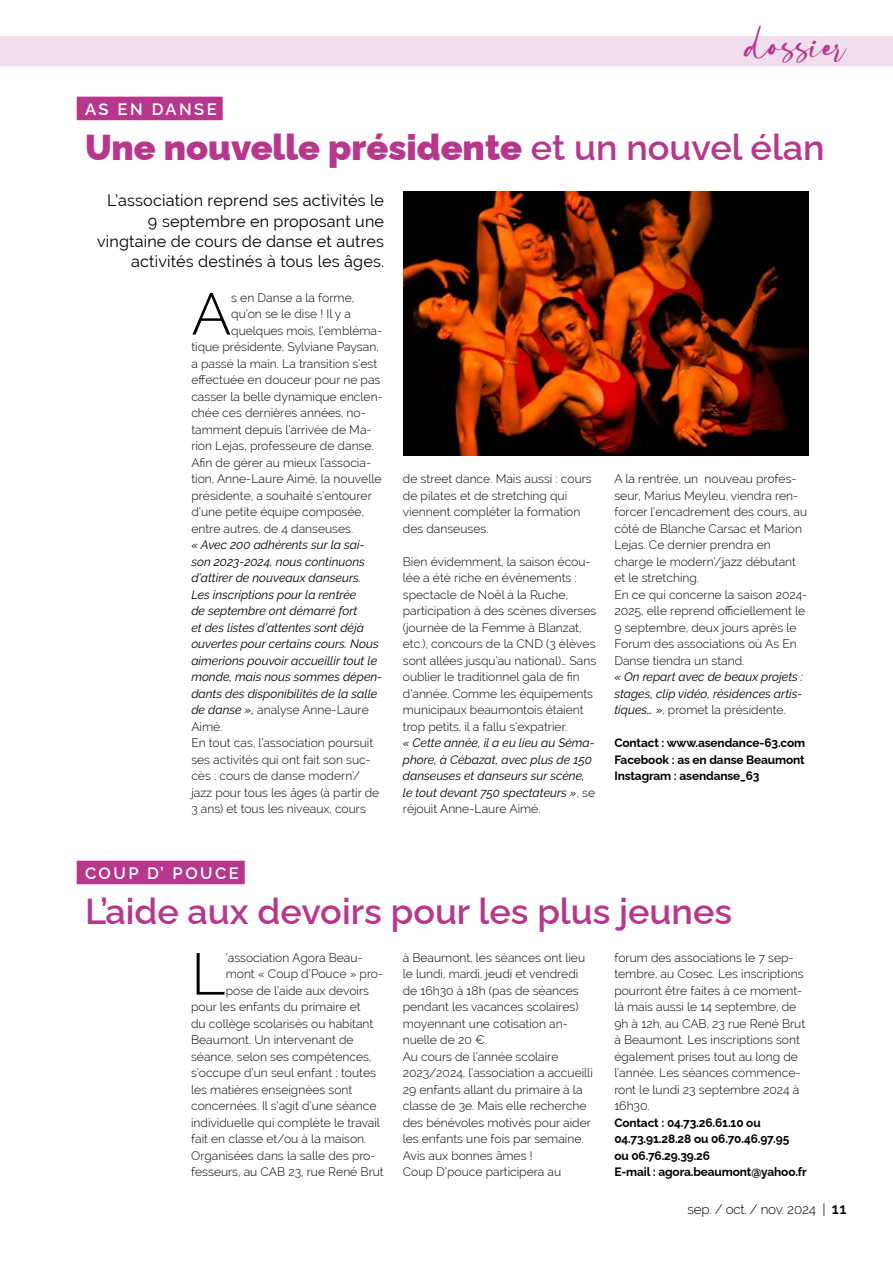
<style>
.page{position:relative;width:893px;height:1263px;background:#fff}
.page>*{position:absolute;margin:0;border:0;box-sizing:border-box;transform-origin:0 0}
.t1{font:300 58.65px "Raleway";color:#000}
.t2{font:44.4px "Oliver Blush";color:#b7378c}
.t3{font:900 36px "Raleway";color:#b7378c}
.t4{font:600 36px "Raleway";color:#b7378c}
.t5{font:600 16.5px "Raleway";letter-spacing:.15em;color:#fff}
.t6{font:16.2px/20.2px "Raleway";letter-spacing:.01em;color:#000;text-align:right}
.t7{font:300 13.5px "Raleway";letter-spacing:-.02em;color:#000}
.t8{font:300 12.15px/16.5px "Raleway";color:#000}
.t9{font:italic 12.15px/16.5px "Raleway";color:#000}
.t10{font:700 12.15px/16.5px "Raleway";letter-spacing:-.01em;color:#000;text-align:justify}
.s1{font-weight:600}
.s2{font-weight:300;font-style:normal}
.s3{font-size:17.55px}
.s4{font-weight:600;font-size:15px}
</style>
<div class="page">
<div style="left:0;top:36px;width:893px;height:30px;background:#f0ddee"></div>
<img style="left:403px;top:191px;width:406px;height:264px">
<div style="left:77px;top:97px;width:146px;height:23px;background:#b7378c"></div>
<div style="left:77px;top:861px;width:168px;height:23px;background:#b7378c"></div>
<h2 class="t2" style="left:746px;top:24px;width:101px">dossier</h2>
<h3 class="t5" style="left:85px;top:96px;width:133px">AS EN DANSE</h3>
<h3 class="t3" style="left:85px;top:118px;width:741px">Une nouvelle présidente <span class="s1">et un nouvel élan</span></h3>
<h3 class="t6" style="left:97px;top:190px;width:289px">L’association reprend ses activités le 9 septembre en proposant une vingtaine de cours de danse et autres activités destinés à tous les âges.</h3>
<h1 class="t1" style="left:191px;top:280px;width:41px">A</h1>
<p class="t8" style="left:231px;top:289px;width:124px">s en Danse a la forme,</p>
<p class="t8" style="left:231px;top:305px;width:121px">qu’on se le dise ! Il y a</p>
<p class="t8" style="left:231px;top:322px;width:153px">quelques mois, l’embléma-</p>
<p class="t8" style="left:191px;top:338px;width:189px">tique présidente, Sylviane Paysan,</p>
<p class="t8" style="left:191px;top:355px;width:187px">a passé la main. La transition s’est</p>
<p class="t8" style="left:191px;top:371px;width:191px">effectuée en douceur pour ne pas</p>
<p class="t8" style="left:191px;top:388px;width:193px">casser la belle dynamique enclen-</p>
<p class="t8" style="left:191px;top:404px;width:176px">chée ces dernières années, no-</p>
<p class="t8" style="left:191px;top:421px;width:182px">tamment depuis l’arrivée de Ma-</p>
<p class="t8" style="left:191px;top:437px;width:184px">rion Lejas, professeure de danse.</p>
<p class="t8" style="left:191px;top:454px;width:181px">Afin de gérer au mieux l’associa-</p>
<p class="t8" style="left:191px;top:470px;width:192px">tion, Anne-Laure Aimé, la nouvelle</p>
<p class="t8" style="left:191px;top:487px;width:182px">présidente, a souhaité s’entourer</p>
<p class="t8" style="left:191px;top:503px;width:174px">d’une petite équipe composée,</p>
<p class="t8" style="left:191px;top:520px;width:163px">entre autres, de 4 danseuses.</p>
<p class="t9" style="left:191px;top:536px;width:192px">« Avec 200 adhérents sur la sai&shy;son 2023-2024, nous continuons d’attirer de nouveaux danseurs.<br>Les inscriptions pour la rentrée<br>de septembre ont démarré fort<br>et des listes d’attentes sont déjà ouvertes pour certains cours. Nous aimerions pouvoir accueillir tout le monde, mais nous sommes dépen&shy;dants des disponibilités de la salle de danse », <span class="s2">analyse Anne-Laure<br>Aimé.<br>En tout cas, l’association poursuit ses activités qui ont fait son suc&shy;cès : cours de danse modern’/ jazz pour tous les âges (à partir de<br>3 ans) et tous les niveaux, cours</span></p>
<p class="t8" style="left:403px;top:470px;width:190px">de street dance. Mais aussi : cours de pilates et de stretching qui viennent compléter la formation des danseuses.</p>
<p class="t8" style="left:403px;top:553px;width:195px">Bien évidemment, la saison écou&shy;lée a été riche en événements : spectacle de Noël à la Ruche, participation à des scènes diverses (journée de la Femme à Blanzat, etc.), concours de la CND (3 élèves sont allées jusqu’au national)… Sans oublier le traditionnel gala de fin d’année. Comme les équipements municipaux beaumontois étaient trop petits, il a fallu s’expatrier.</p>
<p class="t9" style="left:403px;top:734px;width:194px">« Cette année, il a eu lieu au Séma&shy;phore, à Cébazat, avec plus de 150 danseuses et danseurs sur scène, le tout devant 750 spectateurs »<span class="s2">, se réjouit Anne-Laure Aimé.</span></p>
<p class="t8" style="left:614px;top:470px;width:195px">A la rentrée, un nouveau profes&shy;seur, Marius Meyleu, viendra ren&shy;forcer l’encadrement des cours, au côté de Blanche Carsac et Marion<br>Lejas. Ce dernier prendra en charge le modern’/jazz débutant et le stretching.<br>En ce qui concerne la saison 2024-<br>2025, elle reprend officiellement le<br>9 septembre, deux jours après le<br>Forum des associations où As En<br>Danse tiendra un stand.</p>
<p class="t9" style="left:614px;top:668px;width:190px;text-align:justify">« On repart avec de beaux projets : stages, clip vidéo, résidences artis&shy;tiques… »<span class="s2">, promet la présidente.</span></p>
<p class="t10" style="left:614px;top:733px;width:192px">Contact : www.asendance-63.com Facebook : as en danse Beaumont Instagram : asendanse_63</p>
<h3 class="t5" style="left:85px;top:860px;width:155px">COUP D’ POUCE</h3>
<h3 class="t4" style="left:85px;top:882px;width:649px">L’aide aux devoirs pour les plus jeunes</h3>
<h1 class="t1" style="left:191px;top:940px;width:36px">L</h1>
<p class="t8" style="left:226px;top:949px;width:139px">’association Agora Beau-</p>
<p class="t8" style="left:403px;top:949px;width:192px">à Beaumont, les séances ont lieu le lundi, mardi, jeudi et vendredi de 16h30 à 18h (pas de séances pendant les vacances scolaires) moyennant une cotisation an&shy;nuelle de 20 €.<br>Au cours de l’année scolaire<br>2023/2024, l’association a accueilli<br>29 enfants allant du primaire à la classe de 3e. Mais elle recherche des bénévoles motivés pour aider les enfants une fois par semaine.<br>Avis aux bonnes âmes !<br>Coup D’pouce participera au</p>
<p class="t8" style="left:614px;top:949px;width:192px">forum des associations le 7 sep&shy;tembre, au Cosec. Les inscriptions pourront être faites à ce moment&shy;là mais aussi le 14 septembre, de<br>9h à 12h, au CAB, 23 rue René Brut à Beaumont. Les inscriptions sont également prises tout au long de l’année. Les séances commence&shy;ront le lundi 23 septembre 2024 à<br>16h30.</p>
<p class="t8" style="left:226px;top:965px;width:159px">mont « Coup d’Pouce » pro-</p>
<p class="t8" style="left:226px;top:982px;width:145px">pose de l’aide aux devoirs</p>
<p class="t8" style="left:191px;top:998px;width:171px">pour les enfants du primaire et</p>
<p class="t8" style="left:191px;top:1015px;width:184px">du collège scolarisés ou habitant</p>
<p class="t8" style="left:191px;top:1031px;width:164px">Beaumont. Un intervenant de</p>
<p class="t8" style="left:191px;top:1048px;width:182px">séance, selon ses compétences,</p>
<p class="t8" style="left:191px;top:1064px;width:186px">s’occupe d’un seul enfant ; toutes</p>
<p class="t8" style="left:191px;top:1081px;width:163px">les matières enseignées sont</p>
<p class="t8" style="left:191px;top:1097px;width:187px">concernées. Il s’agit d’une séance</p>
<p class="t8" style="left:191px;top:1114px;width:190px">individuelle qui complète le travail</p>
<p class="t8" style="left:191px;top:1130px;width:177px">fait en classe et/ou à la maison.</p>
<p class="t8" style="left:191px;top:1147px;width:186px">Organisées dans la salle des pro-</p>
<p class="t8" style="left:191px;top:1163px;width:194px">fesseurs, au CAB 23, rue René Brut</p>
<p class="t10" style="left:614px;top:1113px;width:194px;text-align:left">Contact : 04.73.26.61.10 ou<br>04.73.91.28.28 ou 06.70.46.97.95 ou 06.76.29.39.26<br>E-mail : agora.beaumont@yahoo.fr</p>
<p class="t7" style="left:688px;top:1202px;width:160px">sep. / oct. / nov. 2024 <span class="s3">I</span> <span class="s4">11</span></p>
</div>
